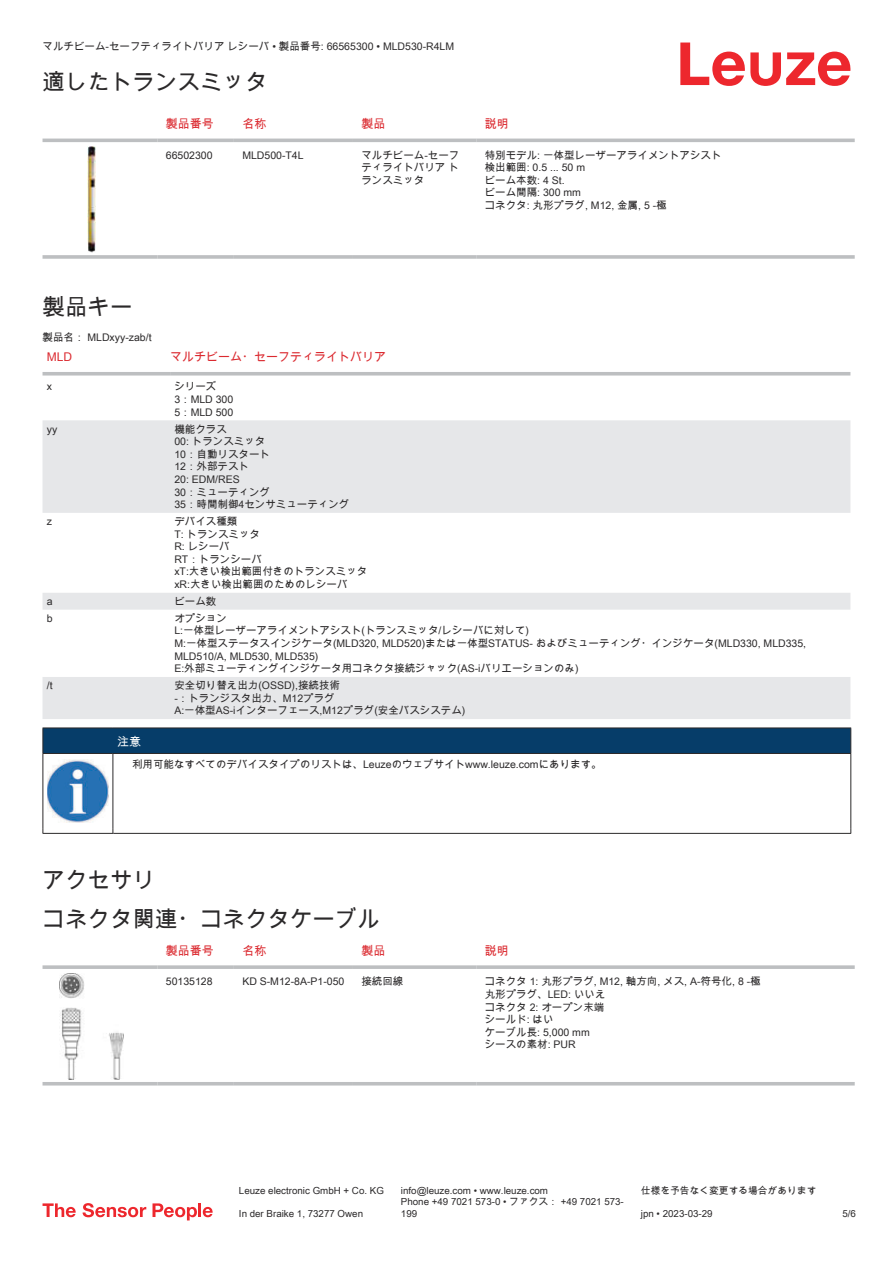
<style>
.page{position:relative;width:893px;height:1263px;background:#fff}
.page>*{position:absolute;margin:0;border:0;box-sizing:border-box;transform-origin:0 0}
.t1{font:22.5px/38.7px "Arial Unicode MS";color:#2b292a}
.t2{font:12px "Arial Unicode MS";color:#db2a30}
.t3{font:12px "Arial Unicode MS";color:#fff}
.t4{font:10.5px/12.6px "Arial Unicode MS";color:#2b292a}
.t5{font:9.75px/11.7px "Arial Unicode MS";color:#2b292a}
</style>
<div class="page">
<svg style="left:680px;top:43px;width:170px;height:43px"></svg>
<svg style="left:43px;top:138px;width:812px;height:1px"></svg>
<hr style="left:43px;top:139px;width:114px;height:3px;background:#bdbfc1">
<hr style="left:157px;top:139px;width:77px;height:3px;background:#bdbfc1">
<hr style="left:234px;top:139px;width:119px;height:3px;background:#bdbfc1">
<hr style="left:353px;top:139px;width:123px;height:3px;background:#bdbfc1">
<hr style="left:476px;top:139px;width:379px;height:3px;background:#bdbfc1">
<svg style="left:43px;top:255px;width:114px;height:4px"></svg>
<hr style="left:157px;top:255px;width:77px;height:4px;background:#c7c8ca">
<hr style="left:234px;top:255px;width:119px;height:4px;background:#bdbfc1">
<svg style="left:353px;top:255px;width:123px;height:4px"></svg>
<hr style="left:476px;top:255px;width:379px;height:4px;background:#c7c8ca">
<img style="left:87px;top:146px;width:9px;height:107px">
<svg style="left:43px;top:420px;width:807px;height:299px;fill:#e9eaec"></svg>
<hr style="left:43px;top:372px;width:127px;height:3px;background:#bdbfc1">
<hr style="left:170px;top:372px;width:680px;height:3px;background:#bdbfc1">
<svg style="left:43px;top:1079px;width:812px;height:7px"></svg>
<svg style="left:43px;top:965px;width:114px;height:4px"></svg>
<svg style="left:157px;top:965px;width:77px;height:4px"></svg>
<svg style="left:234px;top:965px;width:119px;height:4px"></svg>
<svg style="left:353px;top:965px;width:123px;height:4px"></svg>
<svg style="left:476px;top:965px;width:379px;height:4px;background:#c3c5c7"></svg>
<hr style="left:43px;top:1082px;width:114px;height:3px;background:#bdbfc1">
<hr style="left:157px;top:1082px;width:77px;height:3px;background:#bdbfc1">
<hr style="left:234px;top:1082px;width:119px;height:3px;background:#bdbfc1">
<hr style="left:353px;top:1082px;width:123px;height:3px;background:#bdbfc1">
<hr style="left:476px;top:1082px;width:379px;height:3px;background:#bdbfc1">
<img style="left:59px;top:973px;width:65px;height:106px">
<svg style="left:43px;top:1203px;width:33px;height:14px"></svg>
<svg style="left:83px;top:1203px;width:63px;height:14px"></svg>
<svg style="left:153px;top:1203px;width:44px;height:17px"></svg>
<hr style="left:198px;top:1203px;width:3px;height:14px;background:#ed272d">
<svg style="left:203px;top:1207px;width:10px;height:10px"></svg>
<svg style="left:44px;top:754px;width:806px;height:79px"></svg>
<hr style="left:43px;top:727px;width:70px;height:1px;background:#2b292a">
<hr style="left:43px;top:753px;width:70px;height:1px;background:#2b292a">
<hr style="left:113px;top:727px;width:738px;height:1px;background:#2b292a">
<div style="left:43px;top:728px;width:808px;height:25px;background:#063d69"></div>
<hr style="left:113px;top:753px;width:738px;height:1px;background:#2b292a">
<hr style="left:43px;top:754px;width:1px;height:75px;background:#2b292a">
<hr style="left:113px;top:754px;width:1px;height:75px;background:#2b292a">
<hr style="left:850px;top:754px;width:1px;height:75px;background:#2b292a">
<hr style="left:43px;top:833px;width:70px;height:1px;background:#2b292a">
<hr style="left:113px;top:833px;width:738px;height:1px;background:#2b292a">
<img style="left:47px;top:760px;width:61px;height:63px">
<div style="left:115px;top:754px;width:734px;height:21px;background:#fff"></div>
<p class="t4" style="left:43px;top:40px;width:413px">マルチビーム-セーフティライトバリア レシーバ • 製品番号: 66565300 • MLD530-R4LM</p>
<h1 class="t1" style="left:43px;top:62px;width:226px">適したトランスミッタ</h1>
<p class="t2" style="left:166px;top:115px;width:49px">製品番号</p>
<p class="t2" style="left:242px;top:115px;width:25px">名称</p>
<p class="t2" style="left:361px;top:115px;width:25px">製品</p>
<p class="t2" style="left:485px;top:115px;width:25px">説明</p>
<p class="t4" style="left:166px;top:148px;width:48px">66502300</p>
<p class="t4" style="left:242px;top:148px;width:63px">MLD500-T4L</p>
<p class="t4" style="left:361px;top:148px;width:99px;text-align:justify">マルチビーム- セーフティライトバリ ア トランスミッタ</p>
<p class="t4" style="left:485px;top:148px;width:238px">特別モデル: 一体型レーザーアライメントアシスト検出範囲: 0.5 ... 50 m<br>ビーム本数: 4 St.<br>ビーム間隔: 300 mm<br>コネクタ: 丸形プラグ, M12, 金属, 5 -極</p>
<h1 class="t1" style="left:43px;top:287px;width:91px">製品キー</h1>
<p class="t4" style="left:43px;top:331px;width:111px">製品名： MLDxyy-zab/t</p>
<p class="t2" style="left:47px;top:350px;width:27px">MLD</p>
<p class="t2" style="left:170px;top:348px;width:217px">マルチビーム・セーフティライトバリア</p>
<p class="t4" style="left:47px;top:380px;width:7px">x</p>
<p class="t4" style="left:174px;top:380px;width:60px">シリーズ<br>3：MLD 300<br>5：MLD 500</p>
<p class="t4" style="left:47px;top:422px;width:12px">yy</p>
<p class="t4" style="left:174px;top:422px;width:177px">機能クラス<br>00: トランスミッタ<br>10：自動リスタート<br>12：外部テスト<br>20: EDM/RES<br>30：ミューティング<br>35：時間制御4センサミューティング</p>
<p class="t4" style="left:47px;top:515px;width:7px">z</p>
<p class="t4" style="left:174px;top:515px;width:195px">デバイス種類<br>T: トランスミッタ<br>R: レシーバ<br>RT：トランシーバ<br>xT:大きい検出範囲付きのトランスミッタxR:大きい検出範囲のためのレシーバ</p>
<p class="t4" style="left:47px;top:595px;width:7px">a</p>
<p class="t4" style="left:174px;top:595px;width:43px">ビーム数</p>
<p class="t4" style="left:47px;top:612px;width:7px">b</p>
<p class="t4" style="left:174px;top:612px;width:633px">オプション<br>L:一体型レーザーアライメントアシスト(トランスミッタ/レシーバに対して)<br>M:一体型ステータスインジケータ(MLD320, MLD520)または一体型STATUS- およびミューティング・インジケータ(MLD330, MLD335, MLD510/A, MLD530, MLD535)<br>E:外部ミューティングインジケータ用コネクタ接続ジャック(AS-iバリエーションのみ)</p>
<p class="t4" style="left:47px;top:679px;width:7px">/t</p>
<p class="t4" style="left:174px;top:679px;width:293px">安全切り替え出力(OSSD),接続技術<br>-：トランジスタ出力、M12プラグ<br>A:一体型AS-iインターフェース,M12プラグ(安全バスシステム)</p>
<p class="t3" style="left:117px;top:732px;width:25px">注意</p>
<p class="t4" style="left:132px;top:758px;width:471px">利用可能なすべてのデバイスタイプのリストは、Leuzeのウェブサイトwww.leuze.comにあります。</p>
<h1 class="t1" style="left:43px;top:860px;width:339px">アクセサリ<br>コネクタ関連・コネクタケーブル</h1>
<p class="t2" style="left:166px;top:941px;width:49px">製品番号</p>
<p class="t2" style="left:242px;top:941px;width:25px">名称</p>
<p class="t2" style="left:361px;top:941px;width:25px">製品</p>
<p class="t2" style="left:485px;top:941px;width:25px">説明</p>
<p class="t4" style="left:166px;top:975px;width:48px">50135128</p>
<p class="t4" style="left:242px;top:975px;width:104px">KD S-M12-8A-P1- 050</p>
<p class="t4" style="left:361px;top:975px;width:43px">接続回線</p>
<p class="t4" style="left:485px;top:975px;width:277px">コネクタ 1: 丸形プラグ, M12, 軸方向, メス, A-符号化, 8 -極丸形プラグ、LED: いいえ<br>コネクタ 2: オープン末端<br>シールド: はい<br>ケーブル長: 5,000 mm<br>シースの素材: PUR</p>
<p class="t5" style="left:239px;top:1184px;width:146px">Leuze electronic GmbH + Co. KG</p>
<p class="t5" style="left:401px;top:1184px;width:149px">info@leuze.com • www.leuze.com</p>
<p class="t5" style="left:641px;top:1184px;width:177px">仕様を予告なく変更する場合があります</p>
<p class="t5" style="left:239px;top:1207px;width:126px">In der Braike 1, 73277 Owen</p>
<p class="t5" style="left:401px;top:1196px;width:224px">Phone +49 7021 573-0 • ファクス： +49 7021 573-<br>199</p>
<p class="t5" style="left:641px;top:1207px;width:73px">jpn • 2023-03-29</p>
<p class="t5" style="left:842px;top:1207px;width:15px">5 /6</p>
</div>
